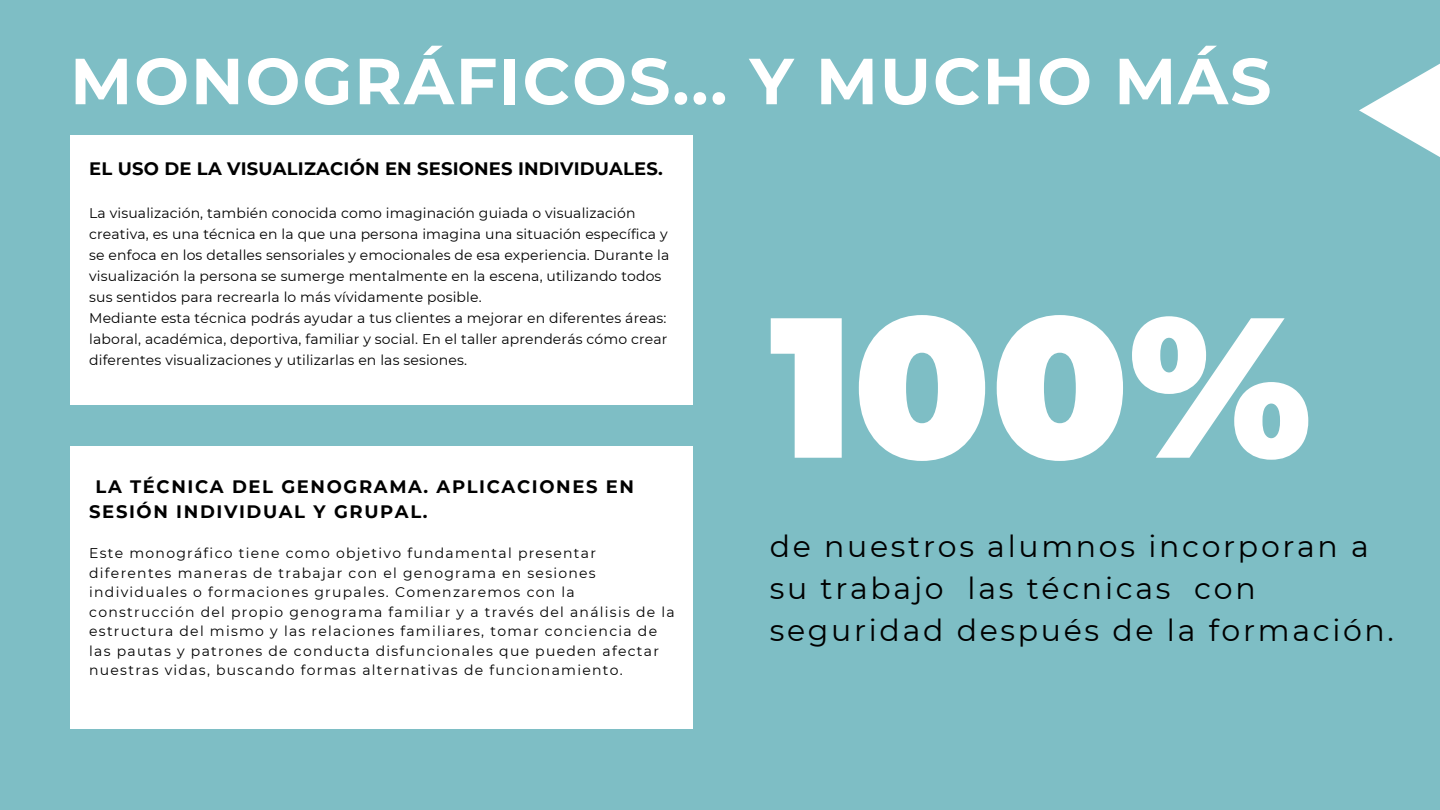
<style>
.page{position:relative;width:1440px;height:810px;background:#7ebec5}
.page>*{position:absolute;margin:0;border:0;box-sizing:border-box;transform-origin:0 0}
.t1{font:900 199.2px "Montserrat";color:#fff}
.t2{font:700 65px "Montserrat";letter-spacing:.03em;color:#fff}
.t3{font:30px/42px "Montserrat";letter-spacing:.09em;color:#000}
.t4{font:700 18px/24.8px "Montserrat";letter-spacing:.09em;color:#000}
.t5{font:700 18px "Montserrat";letter-spacing:.01em;color:#000}
.t6{font:14px/21px "Montserrat";letter-spacing:.01em;color:#000}
.t7{font:14px/19.5px "Montserrat";letter-spacing:.09em;color:#000}
</style>
<div class="page">
<div style="left:70px;top:446px;width:623px;height:283px;background:#fff"></div>
<svg style="left:1359px;top:63px;width:81px;height:94px"></svg>
<div style="left:70px;top:135px;width:623px;height:270px;background:#fff"></div>
<h2 class="t2" style="left:70px;top:41px;width:1203px">MONOGRÁFICOS... Y MUCHO MÁS</h2>
<p class="t5" style="left:89px;top:157px;width:575px">EL USO DE LA VISUALIZACIÓN EN SESIONES INDIVIDUALES.</p>
<p class="t6" style="left:89px;top:203px;width:582px">La visualización, también conocida como imaginación guiada o visualización creativa, es una técnica en la que una persona imagina una situación específica y se enfoca en los detalles sensoriales y emocionales de esa experiencia. Durante la visualización la persona se sumerge mentalmente en la escena, utilizando todos sus sentidos para recrearla lo más vívidamente posible.<br>Mediante esta técnica podrás ayudar a tus clientes a mejorar en diferentes áreas: laboral, académica, deportiva, familiar y social. En el taller aprenderás cómo crear diferentes visualizaciones y utilizarlas en las sesiones.</p>
<p class="t4" style="left:89px;top:474px;width:546px;text-indent:6px">LA TÉCNICA DEL GENOGRAMA. APLICACIONES EN<br>SESIÓN INDIVIDUAL Y GRUPAL.</p>
<p class="t7" style="left:89px;top:543px;width:587px">Este monográfico tiene como objetivo fundamental presentar diferentes maneras de trabajar con el genograma en sesiones individuales o formaciones grupales. Comenzaremos con la construcción del propio genograma familiar y a través del análisis de la estructura del mismo y las relaciones familiares, tomar conciencia de las pautas y patrones de conducta disfuncionales que pueden afectar nuestras vidas, buscando formas alternativas de funcionamiento.</p>
<h1 class="t1" style="left:770px;top:265px;width:543px">100%</h1>
<h3 class="t3" style="left:770px;top:526px;width:626px">de nuestros alumnos incorporan a su trabajo las técnicas con seguridad después de la formación.</h3>
</div>
